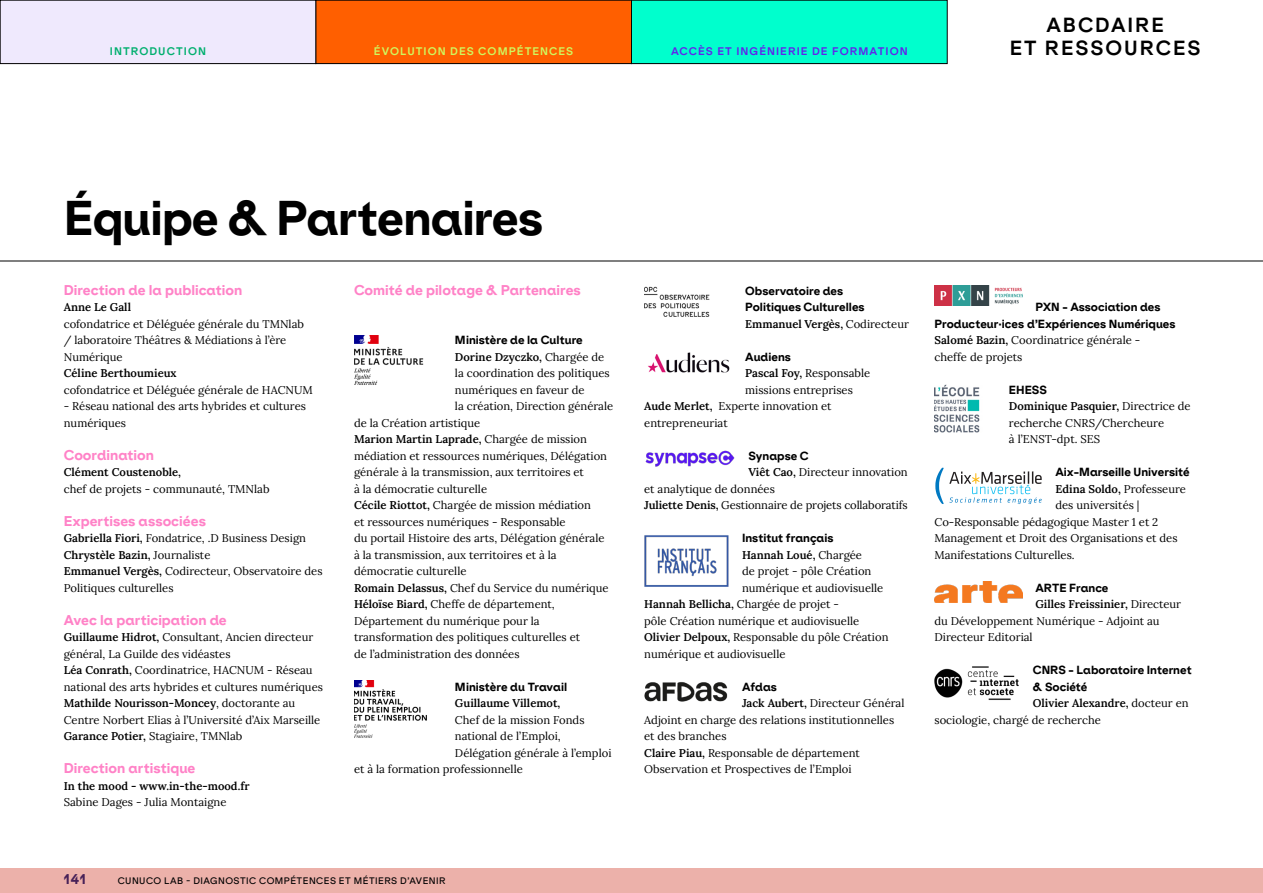
<style>
.page{position:relative;width:1263px;height:893px;background:#fff}
.page>*{position:absolute;margin:0;border:0;box-sizing:border-box;transform-origin:0 0}
.t1{font:800 46.5px "ES Klarheit Kurrent";letter-spacing:-.02em;color:#000}
.t2{font:700 19.5px "ES Klarheit Kurrent";letter-spacing:.1em;color:#000}
.t3{font:800 13.5px "ES Klarheit Kurrent";color:#ff82c7}
.t4{font:800 13.5px "ES Klarheit Kurrent";color:#472158}
.t5{font:11.25px/16.5px "Lora";color:#000}
.t6{font:800 11.25px/16.5px "ES Klarheit Kurrent";color:#000}
.t7{font:600 11.25px "Lora";color:#000}
.t8{font:700 10.5px "ES Klarheit Kurrent";letter-spacing:.1em;color:#6222eb}
.t9{font:700 10.5px "ES Klarheit Kurrent";letter-spacing:.1em;color:#cff85e}
.t10{font:700 10.5px "ES Klarheit Kurrent";letter-spacing:.1em;color:#00af6e}
.t11{font:500 9px "ES Klarheit Kurrent";letter-spacing:.05em;color:#000}
.s1{font-weight:600}
.s2{font-weight:400}
</style>
<div class="page">
<hr style="left:0;top:261px;width:1263px;height:1px;background:#000">
<div style="left:0;top:868px;width:1263px;height:25px;background:#ecb1aa"></div>
<img style="left:354px;top:335px;width:70px;height:50px">
<img style="left:644px;top:287px;width:66px;height:30px">
<img style="left:935px;top:286px;width:88px;height:19px">
<img style="left:935px;top:581px;width:88px;height:22px">
<img style="left:934px;top:666px;width:85px;height:34px">
<img style="left:648px;top:352px;width:82px;height:21px">
<img style="left:934px;top:385px;width:46px;height:48px">
<img style="left:645px;top:450px;width:90px;height:17px">
<img style="left:644px;top:535px;width:85px;height:51px">
<svg style="left:935px;top:468px;width:107px;height:36px"></svg>
<img style="left:644px;top:682px;width:84px;height:20px">
<img style="left:354px;top:680px;width:73px;height:58px">
<div style="left:316px;top:0;width:315px;height:64px;background:#ff5f00"></div>
<div style="left:316px;top:0;width:316px;height:64px;border:1px solid #000"></div>
<div style="left:0;top:0;width:316px;height:64px;background:#efe9fd"></div>
<div style="left:0;top:0;width:316px;height:64px;border:1px solid #000"></div>
<div style="left:631px;top:0;width:316px;height:64px;background:#00ffcd"></div>
<div style="left:631px;top:0;width:316px;height:64px;border:1px solid #000"></div>
<h2 class="t2" style="left:1046px;top:9px;width:119px">ABCDAIRE</h2>
<p class="t10" style="left:110px;top:42px;width:98px">INTRODUCTION</p>
<p class="t9" style="left:374px;top:42px;width:201px">ÉVOLUTION DES COMPÉTENCES</p>
<p class="t8" style="left:671px;top:42px;width:238px">ACCÈS ET INGÉNIERIE DE FORMATION</p>
<h2 class="t2" style="left:1010px;top:32px;width:192px">ET RESSOURCES</h2>
<p class="t1" style="left:64px;top:180px;width:481px">Équipe &amp; Partenaires</p>
<p class="t3" style="left:64px;top:279px;width:180px">Direction de la publication</p>
<p class="t7" style="left:64px;top:299px;width:69px">Anne Le Gall</p>
<p class="t5" style="left:64px;top:315px;width:242px">cofondatrice et Déléguée générale du TMNlab / laboratoire Théâtres &amp; Médiations à l’ère<br>Numérique</p>
<p class="t7" style="left:64px;top:365px;width:114px">Céline Berthoumieux</p>
<p class="t5" style="left:64px;top:381px;width:251px">cofondatrice et Déléguée générale de HACNUM</p>
<p class="t5" style="left:64px;top:397px;width:244px">- Réseau national des arts hybrides et cultures numériques</p>
<p class="t3" style="left:64px;top:444px;width:92px">Coordination</p>
<p class="t5" style="left:64px;top:463px;width:207px"><span class="s1">Clément Coustenoble,<br></span>chef de projets - communauté, TMNlab</p>
<p class="t3" style="left:64px;top:510px;width:144px">Expertises associées</p>
<p class="t5" style="left:64px;top:529px;width:244px"><span class="s1">Gabriella Fiori,</span> Fondatrice, .D Business Design</p>
<p class="t7" style="left:64px;top:546px;width:148px">Chrystèle Bazin, <span class="s2">Journaliste</span></p>
<p class="t5" style="left:64px;top:562px;width:260px"><span class="s1">Emmanuel Vergès,</span> Codirecteur, Observatoire des<br>Politiques culturelles</p>
<p class="t3" style="left:64px;top:609px;width:165px">Avec la participation de</p>
<p class="t5" style="left:64px;top:628px;width:251px"><span class="s1">Guillaume Hidrot,</span> Consultant, Ancien directeur général, La Guilde des vidéastes</p>
<p class="t5" style="left:64px;top:661px;width:261px"><span class="s1">Léa Conrath,</span> Coordinatrice, HACNUM - Réseau national des arts hybrides et cultures numériques <span class="s1">Mathilde Nourisson-Moncey</span>, doctorante au Centre Norbert Elias à l’Université d’Aix Marseille</p>
<p class="t5" style="left:64px;top:727px;width:180px"><span class="s1">Garance Potier,</span> Stagiaire, TMNlab</p>
<p class="t3" style="left:64px;top:757px;width:133px">Direction artistique</p>
<p class="t7" style="left:64px;top:777px;width:187px">In the mood - www.in-the-mood.fr</p>
<p class="t5" style="left:64px;top:793px;width:164px">Sabine Dages - Julia Montaigne</p>
<p class="t3" style="left:354px;top:279px;width:228px">Comité de pilotage &amp; Partenaires</p>
<p class="t6" style="left:455px;top:331px;width:129px">Ministère de la Culture</p>
<p class="t7" style="left:455px;top:348px;width:151px">Dorine Dzyczko, <span class="s2">Chargée de</span></p>
<p class="t5" style="left:455px;top:364px;width:156px">la coordination des politiques</p>
<p class="t5" style="left:455px;top:381px;width:131px">numériques en faveur de</p>
<p class="t5" style="left:455px;top:397px;width:160px">la création, Direction générale</p>
<p class="t5" style="left:354px;top:414px;width:128px">de la Création artistique</p>
<p class="t5" style="left:354px;top:430px;width:255px"><span class="s1">Marion Martin Laprade,</span> Chargée de mission médiation et ressources numériques, Délégation générale à la transmission, aux territoires et<br>à la démocratie culturelle</p>
<p class="t5" style="left:354px;top:496px;width:252px"><span class="s1">Cécile Riottot,</span> Chargée de mission médiation<br>et ressources numériques - Responsable<br>du portail Histoire des arts, Délégation générale à la transmission, aux territoires et à la démocratie culturelle</p>
<p class="t5" style="left:354px;top:579px;width:256px"><span class="s1">Romain Delassus,</span> Chef du Service du numérique</p>
<p class="t5" style="left:354px;top:595px;width:228px"><span class="s1">Héloïse Biard,</span> Cheffe de département, Département du numérique pour la transformation des politiques culturelles et de l’administration des données</p>
<p class="t6" style="left:455px;top:677px;width:114px">Ministère du Travail</p>
<p class="t7" style="left:455px;top:695px;width:107px">Guillaume Villemot,</p>
<p class="t5" style="left:455px;top:711px;width:131px">Chef de la mission Fonds</p>
<p class="t5" style="left:455px;top:727px;width:107px">national de l’Emploi,</p>
<p class="t5" style="left:455px;top:744px;width:158px">Délégation générale à l’emploi</p>
<p class="t5" style="left:354px;top:760px;width:170px">et à la formation professionnelle</p>
<p class="t4" style="left:64px;top:868px;width:24px">141</p>
<p class="t11" style="left:118px;top:874px;width:329px">CUNUCO LAB - DIAGNOSTIC COMPÉTENCES ET MÉTIERS D’AVENIR</p>
<p class="t6" style="left:745px;top:281px;width:121px">Observatoire des<br>Politiques Culturelles</p>
<p class="t7" style="left:745px;top:315px;width:165px">Emmanuel Vergès, <span class="s2">Codirecteur</span></p>
<p class="t6" style="left:745px;top:347px;width:47px">Audiens</p>
<p class="t5" style="left:745px;top:364px;width:127px"><span class="s1">Pascal Foy,</span> Responsable missions entreprises</p>
<p class="t5" style="left:644px;top:397px;width:189px"><span class="s1">Aude Merlet,</span> Experte innovation et entrepreneuriat</p>
<p class="t6" style="left:748px;top:446px;width:62px">Synapse C</p>
<p class="t5" style="left:644px;top:463px;width:265px;text-indent:104px"><span class="s1">Viêt Cao,</span> Directeur innovation et analytique de données</p>
<p class="t5" style="left:644px;top:496px;width:265px"><span class="s1">Juliette Denis,</span> Gestionnaire de projets collaboratifs</p>
<p class="t6" style="left:742px;top:529px;width:93px">Institut français</p>
<p class="t5" style="left:742px;top:546px;width:143px"><span class="s1">Hannah Loué,</span> Chargée<br>de projet - pôle Création numérique et audiovisuelle</p>
<p class="t5" style="left:644px;top:595px;width:196px"><span class="s1">Hannah Bellicha,</span> Chargée de projet -</p>
<p class="t5" style="left:644px;top:612px;width:217px">pôle Création numérique et audiovisuelle</p>
<p class="t5" style="left:644px;top:628px;width:246px"><span class="s1">Olivier Delpoux,</span> Responsable du pôle Création numérique et audiovisuelle</p>
<p class="t6" style="left:742px;top:677px;width:36px">Afdas</p>
<p class="t5" style="left:644px;top:694px;width:262px;text-indent:98px"><span class="s1">Jack Aubert,</span> Directeur Général<br>Adjoint en charge des relations institutionnelles et des branches</p>
<p class="t5" style="left:644px;top:744px;width:217px"><span class="s1">Claire Piau,</span> Responsable de département<br>Observation et Prospectives de l’Emploi</p>
<p class="t6" style="left:934px;top:298px;width:243px;text-indent:101px">PXN - Association des<br>Producteur·ices d’Expériences Numériques</p>
<p class="t5" style="left:934px;top:331px;width:207px"><span class="s1">Salomé Bazin,</span> Coordinatrice générale -</p>
<p class="t5" style="left:934px;top:348px;width:89px">cheffe de projets</p>
<p class="t6" style="left:1009px;top:380px;width:39px">EHESS</p>
<p class="t5" style="left:1009px;top:397px;width:183px"><span class="s1">Dominique Pasquier,</span> Directrice de recherche CNRS/Chercheure<br>à l’ENST-dpt. SES</p>
<p class="t6" style="left:1055px;top:463px;width:136px">Aix-Marseille Université</p>
<p class="t7" style="left:1055px;top:480px;width:132px">Edina Soldo, <span class="s2">Professeure</span></p>
<p class="t5" style="left:1055px;top:496px;width:86px">des universités |</p>
<p class="t5" style="left:934px;top:513px;width:225px">Co-Responsable pédagogique Master 1 et 2</p>
<p class="t5" style="left:934px;top:529px;width:245px">Management et Droit des Organisations et des</p>
<p class="t5" style="left:934px;top:546px;width:142px">Manifestations Culturelles.</p>
<p class="t6" style="left:1035px;top:578px;width:75px">ARTE France</p>
<p class="t7" style="left:1035px;top:596px;width:147px">Gilles Freissinier, <span class="s2">Directeur</span></p>
<p class="t5" style="left:934px;top:612px;width:227px">du Développement Numérique - Adjoint au<br>Directeur Editorial</p>
<p class="t6" style="left:1033px;top:661px;width:160px">CNRS - Laboratoire Internet &amp; Société</p>
<p class="t5" style="left:934px;top:694px;width:256px;text-indent:98px"><span class="s1">Olivier Alexandre,</span> docteur en sociologie, chargé de recherche</p>
</div>
